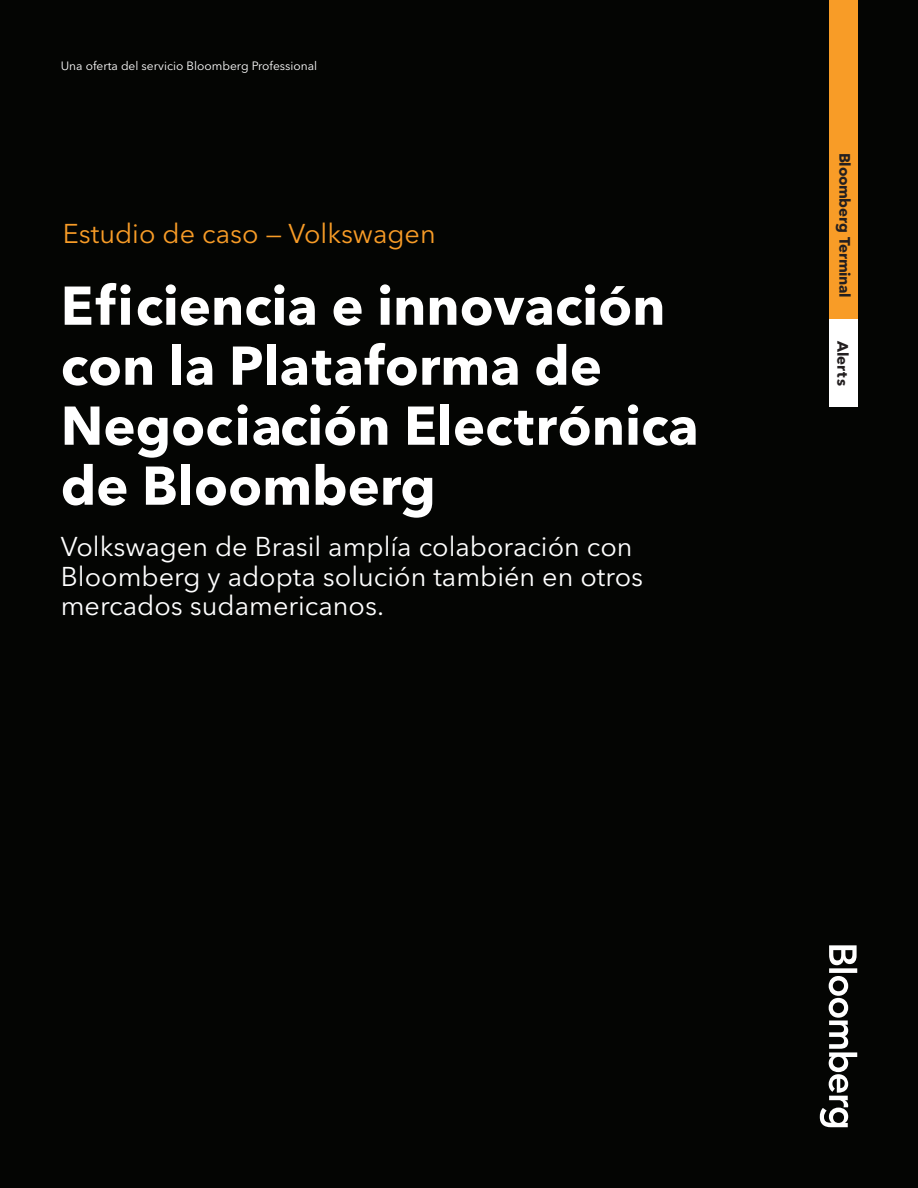
<style>
.page{position:relative;width:918px;height:1188px;background:#040503}
.page>*{position:absolute;margin:0;border:0;box-sizing:border-box;transform-origin:0 0}
.t1{font:700 54px/60px "Avenir Next P For BBG";color:#fff}
.t2{font:27px/29.7px "Avenir Next P For BBG";color:#fff}
.t3{font:27px "Avenir Next P For BBG";color:#f89c27}
.t4{font:700 15px "Avenir Next M For BBG";letter-spacing:-.02em;color:#231f20}
.t5{font:700 15px "Avenir Next P For BBG";letter-spacing:.02em;color:#231f20}
.t6{font:12px "Avenir Next P For BBG";color:#fff}
</style>
<div class="page">
<svg style="left:820px;top:945px;width:37px;height:182px"></svg>
<div style="left:829px;top:319px;width:28px;height:88px;background:#fff"></div>
<div style="left:829px;top:0;width:28px;height:319px;background:#f89c27"></div>
<p class="t6" style="left:61px;top:58px;width:258px">Una oferta del servicio Bloomberg Professional</p>
<p class="t3" style="left:63px;top:218px;width:374px">Estudio de caso — Volkswagen</p>
<h1 class="t1" style="left:61px;top:276px;width:640px">Eficiencia e innovación con la Plataforma de<br>Negociación Electrónica de Bloomberg</h1>
<p class="t2" style="left:61px;top:532px;width:584px">Volkswagen de Brasil amplía colaboración con<br>Bloomberg y adopta solución también en otros mercados sudamericanos.</p>
<p class="t4" style="left:854px;top:153px;width:146px;rotate:90deg">Bloomberg Terminal</p>
<p class="t5" style="left:852px;top:341px;width:47px;rotate:90deg">Alerts</p>
</div>
